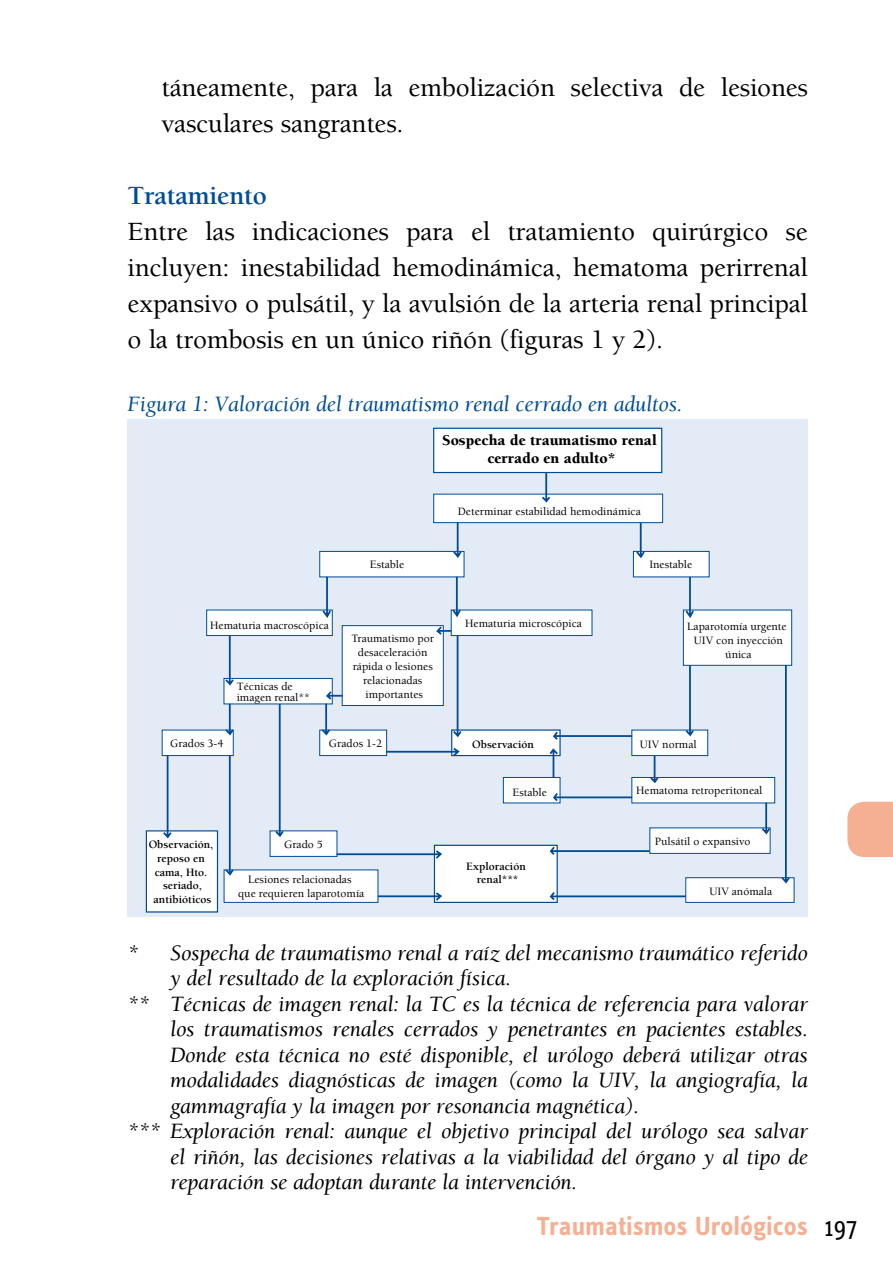
<style>
.page{position:relative;width:893px;height:1276px;background:#fff}
.page>*{position:absolute;margin:0;border:0;box-sizing:border-box;transform-origin:0 0}
.t1{font:500 27px/36px "Berkeley";letter-spacing:-.01em;color:#000}
.t2{font:700 27px "Info Text";color:#f5b093}
.t3{font:italic 22.5px "Berkeley";letter-spacing:-.01em;color:#000}
.t4{font:italic 22.5px "Berkeley";letter-spacing:-.01em;color:#004d95}
.t5{font:900 15.3px/18.6px "Berkeley";color:#000;text-align:center}
.t6{font:500 11.4px/13.8px "Berkeley";color:#000;text-align:center}
.t7{font:700 11.4px/13.8px "Berkeley";color:#000;text-align:center}
.s1{font-weight:700;color:#004d95}
.s2{font-weight:400;color:#000}
</style>
<div class="page">
<svg style="left:847px;top:801px;width:46px;height:56px;background:#f5b59a"></svg>
<div style="left:128px;top:420px;width:680px;height:497px;background:#e3ecf6"></div>
<div style="left:146px;top:831px;width:71px;height:81px;background:#fff"></div>
<div style="left:146px;top:830px;width:72px;height:82px;border:1px solid #014b95"></div>
<div style="left:685px;top:877px;width:109px;height:26px;border:1px solid #014b95"></div>
<div style="left:224px;top:869px;width:154px;height:34px;border:1px solid #014b95"></div>
<div style="left:434px;top:428px;width:228px;height:44px;background:#fff"></div>
<div style="left:433px;top:428px;width:229px;height:45px;border:1px solid #014b95"></div>
<svg style="left:161px;top:470px;width:631px;height:432px"></svg>
<p class="t1" style="left:162px;top:70px;width:648px">táneamente, para la embolización selectiva de lesiones vasculares sangrantes.</p>
<p class="t1" style="left:128px;top:178px;width:682px"><span class="s1">Tratamiento<br></span>Entre las indicaciones para el tratamiento quirúrgico se incluyen: inestabilidad hemodinámica, hematoma perirrenal expansivo o pulsátil, y la avulsión de la arteria renal principal o la trombosis en un único riñón (figuras 1 y 2).</p>
<p class="t4" style="left:128px;top:392px;width:556px">Figura 1: Valoración del traumatismo renal cerrado en adultos.</p>
<p class="t5" style="left:442px;top:431px;width:216px">Sospecha de traumatismo renal cerrado en adulto*</p>
<p class="t6" style="left:458px;top:504px;width:184px">Determinar estabilidad hemodinámica</p>
<p class="t6" style="left:210px;top:618px;width:120px">Hematuria macroscópica</p>
<p class="t6" style="left:237px;top:681px;width:75px;line-height:10.8px;text-align:left">Técnicas de imagen renal**</p>
<p class="t6" style="left:370px;top:558px;width:36px">Estable</p>
<p class="t6" style="left:649px;top:558px;width:44px">Inestable</p>
<p class="t6" style="left:352px;top:632px;width:84px">Traumatismo por desaceleración rápida o lesiones relacionadas importantes</p>
<p class="t6" style="left:465px;top:617px;width:118px">Hematuria microscópica</p>
<p class="t6" style="left:687px;top:620px;width:101px">Laparotomía urgente<br>UIV con inyección única</p>
<p class="t6" style="left:170px;top:737px;width:55px">Grados 3-4</p>
<p class="t7" style="left:149px;top:837px;width:66px">Observación, reposo en cama, Hto. seriado, antibióticos</p>
<p class="t6" style="left:329px;top:737px;width:55px">Grados 1-2</p>
<p class="t6" style="left:284px;top:837px;width:40px">Grado 5</p>
<p class="t7" style="left:472px;top:738px;width:63px">Observación</p>
<p class="t6" style="left:640px;top:738px;width:58px">UIV normal</p>
<p class="t6" style="left:512px;top:785px;width:36px">Estable</p>
<p class="t6" style="left:636px;top:784px;width:128px">Hematoma retroperitoneal</p>
<p class="t6" style="left:655px;top:834px;width:97px">Pulsátil o expansivo</p>
<p class="t7" style="left:466px;top:859px;width:61px">Exploración</p>
<p class="t6" style="left:248px;top:873px;width:105px">Lesiones relacionadas</p>
<p class="t7" style="left:477px;top:873px;width:43px">renal***</p>
<p class="t6" style="left:238px;top:887px;width:128px">que requieren laparotomía</p>
<p class="t6" style="left:709px;top:884px;width:64px">UIV anómala</p>
<p class="t3" style="left:128px;top:941px;width:682px">* Sospecha de traumatismo renal a raíz del mecanismo traumático referido</p>
<p class="t3" style="left:170px;top:966px;width:343px">y del resultado de la exploración física.</p>
<p class="t3" style="left:128px;top:992px;width:682px">** Técnicas de imagen renal: la TC es la técnica de referencia para valorar</p>
<p class="t3" style="left:170px;top:1017px;width:639px">los traumatismos renales cerrados y penetrantes en pacientes estables.</p>
<p class="t3" style="left:170px;top:1043px;width:639px">Donde esta técnica no esté disponible, el urólogo deberá utilizar otras</p>
<p class="t3" style="left:170px;top:1068px;width:639px">modalidades diagnósticas de imagen (como la UIV, la angiografía, la</p>
<p class="t3" style="left:170px;top:1094px;width:471px">gammagrafía y la imagen por resonancia magnética).</p>
<p class="t3" style="left:128px;top:1119px;width:682px">*** Exploración renal: aunque el objetivo principal del urólogo sea salvar</p>
<p class="t3" style="left:170px;top:1145px;width:639px">el riñón, las decisiones relativas a la viabilidad del órgano y al tipo de</p>
<p class="t3" style="left:170px;top:1170px;width:409px">reparación se adoptan durante la intervención.</p>
<p class="t2" style="left:537px;top:1210px;width:321px">Traumatismos Urológicos <span class="s2">197</span></p>
</div>
